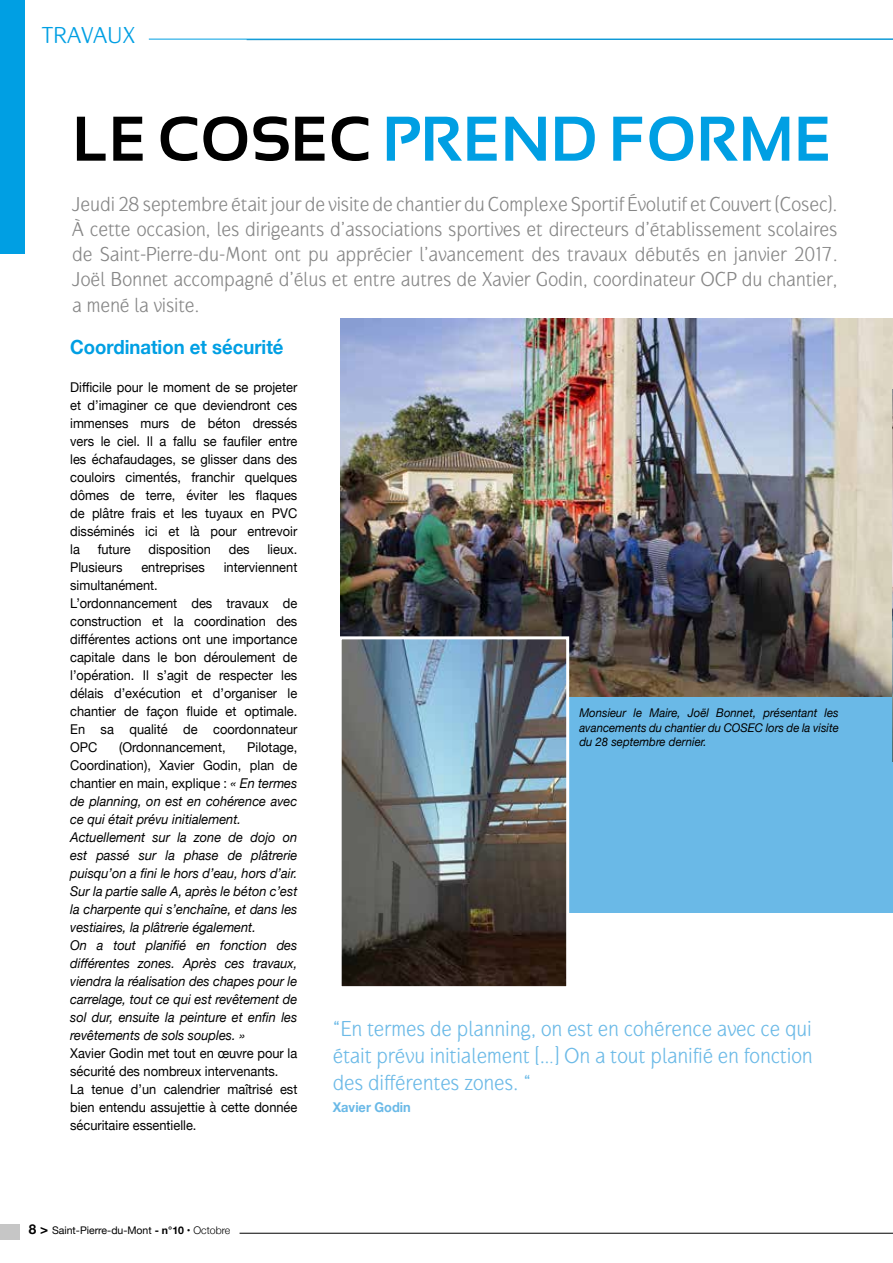
<style>
.page{position:relative;width:893px;height:1263px;background:#fff}
.page>*{position:absolute;margin:0;border:0;box-sizing:border-box;transform-origin:0 0}
.t1{font:700 63px "Sansation";color:#009fe3}
.t2{font:24px "Gauntlet Classic";color:#009fe3}
.t3{font:22.5px/27px "Gauntlet Classic";letter-spacing:-.01em;color:#6cbae7;text-align:justify;scale:.95 1}
.t4{font:21px/25.2px "Gauntlet Classic";letter-spacing:-.01em;color:#878787;text-align:justify;scale:.95 1}
.t5{font:700 19.5px "Helvetica Neue";color:#009fe3;scale:.95 1}
.t6{font:13.5px/18px "Helvetica Neue";color:#000;scale:.95 1}
.t7{font:italic 13.5px/18px "Helvetica Neue";color:#000;scale:.95 1}
.t8{font:700 13.5px "Helvetica Neue";color:#6ab9e7;scale:.95 1}
.t9{font:italic 12px/14.4px "Helvetica Neue";color:#000;text-align:justify;scale:.95 1}
.t10{font:10.5px "Helvetica Neue";color:#000}
.s1{color:#000}
.s2{font-style:normal}
.s3{font-weight:700;font-size:13.5px}
.s4{font-weight:700}
.s5{font-weight:300}
</style>
<div class="page">
<div style="left:563px;top:692px;width:330px;height:220px;background:#6ab9e7"></div>
<div style="left:0;top:1224px;width:20px;height:15px;background:#c6c6c6"></div>
<hr style="left:240px;top:1233px;width:653px;height:1px;background:#000">
<svg style="left:234px;top:38px;width:659px;height:1px"></svg>
<div style="left:0;top:0;width:24px;height:253px;background:#009fe3"></div>
<hr style="left:149px;top:39px;width:744px;height:1px;background:#009fe3">
<img style="left:340px;top:319px;width:553px;height:377px">
<img style="left:892px;top:389px;width:1px;height:372px">
<img style="left:343px;top:640px;width:222px;height:345px">
<div style="left:339px;top:636px;width:230px;height:353px;border:3px solid #fff"></div>
<h2 class="t2" style="left:41px;top:21px;width:95px">TRAVAUX</h2>
<h1 class="t1" style="left:72px;top:103px;width:761px"><span class="s1">LE COSEC</span> PREND FORME</h1>
<p class="t4" style="left:72px;top:191px;width:807px">Jeudi 28 septembre était jour de visite de chantier du Complexe Sportif Évolutif et Couvert (Cosec).<br>À cette occasion, les dirigeants d’associations sportives et directeurs d’établissement scolaires de Saint-Pierre-du-Mont ont pu apprécier l’avancement des travaux débutés en janvier 2017.<br>Joël Bonnet accompagné d’élus et entre autres de Xavier Godin, coordinateur OCP du chantier, a mené la visite.</p>
<h3 class="t5" style="left:70px;top:332px;width:226px">Coordination et sécurité</h3>
<p class="t6" style="left:70px;top:379px;width:241px;text-align:justify">Difficile pour le moment de se projeter et d’imaginer ce que deviendront ces immenses murs de béton dressés vers le ciel. Il a fallu se faufiler entre les échafaudages, se glisser dans des couloirs cimentés, franchir quelques dômes de terre, éviter les flaques de plâtre frais et les tuyaux en PVC disséminés ici et là pour entrevoir la</p>
<p class="t6" style="left:98px;top:541px;width:36px">future</p>
<p class="t6" style="left:148px;top:541px;width:67px">disposition</p>
<p class="t6" style="left:229px;top:541px;width:24px">des</p>
<p class="t6" style="left:267px;top:541px;width:33px">lieux.</p>
<p class="t6" style="left:70px;top:559px;width:56px">Plusieurs</p>
<p class="t6" style="left:141px;top:559px;width:68px">entreprises</p>
<p class="t6" style="left:224px;top:559px;width:79px">interviennent</p>
<p class="t6" style="left:70px;top:577px;width:241px">simultanément.<br>L’ordonnancement des travaux de construction et la coordination des différentes actions ont une importance capitale dans le bon déroulement de l’opération. Il s’agit de respecter les délais d’exécution et d’organiser le chantier de façon fluide et optimale.<br>En sa qualité de coordonnateur<br>OPC</p>
<p class="t9" style="left:579px;top:707px;width:275px">Monsieur le Maire, Joël Bonnet, présentant les avancements du chantier du COSEC lors de la visite du 28 septembre dernier.</p>
<p class="t6" style="left:119px;top:739px;width:114px">(Ordonnancement,</p>
<p class="t7" style="left:70px;top:739px;width:241px;text-indent:177px"><span class="s2">Pilotage, Coordination), Xavier Godin, plan de chantier en main, explique :</span> « En termes de planning, on est en cohérence avec ce qui était prévu initialement.<br>Actuellement sur la zone de dojo on est passé sur la phase de plâtrerie puisqu’on a fini le hors d’eau, hors d’air.<br>Sur la partie salle A, après le béton c’est la charpente qui s’enchaîne, et dans les vestiaires, la plâtrerie également.<br>On a tout planifié en fonction des différentes zones. Après ces travaux, viendra la réalisation des chapes pour le carrelage, tout ce qui est revêtement de sol dur, ensuite la peinture et enfin les revêtements de sols souples. »</p>
<p class="t6" style="left:70px;top:1045px;width:241px">Xavier Godin met tout en œuvre pour la sécurité des nombreux intervenants.<br>La tenue d’un calendrier maîtrisé est bien entendu assujettie à cette donnée sécuritaire essentielle.</p>
<h3 class="t3" style="left:333px;top:1015px;width:507px">“En termes de planning, on est en cohérence avec ce qui était prévu initialement […] On a tout planifié en fonction des différentes zones. “</h3>
<p class="t8" style="left:333px;top:1097px;width:84px">Xavier Godin</p>
<p class="t10" style="left:29px;top:1223px;width:203px"><span class="s3">8 &gt;</span> Saint-Pierre-du-Mont <span class="s4">- n°10</span> • <span class="s5">Octobre</span></p>
</div>
